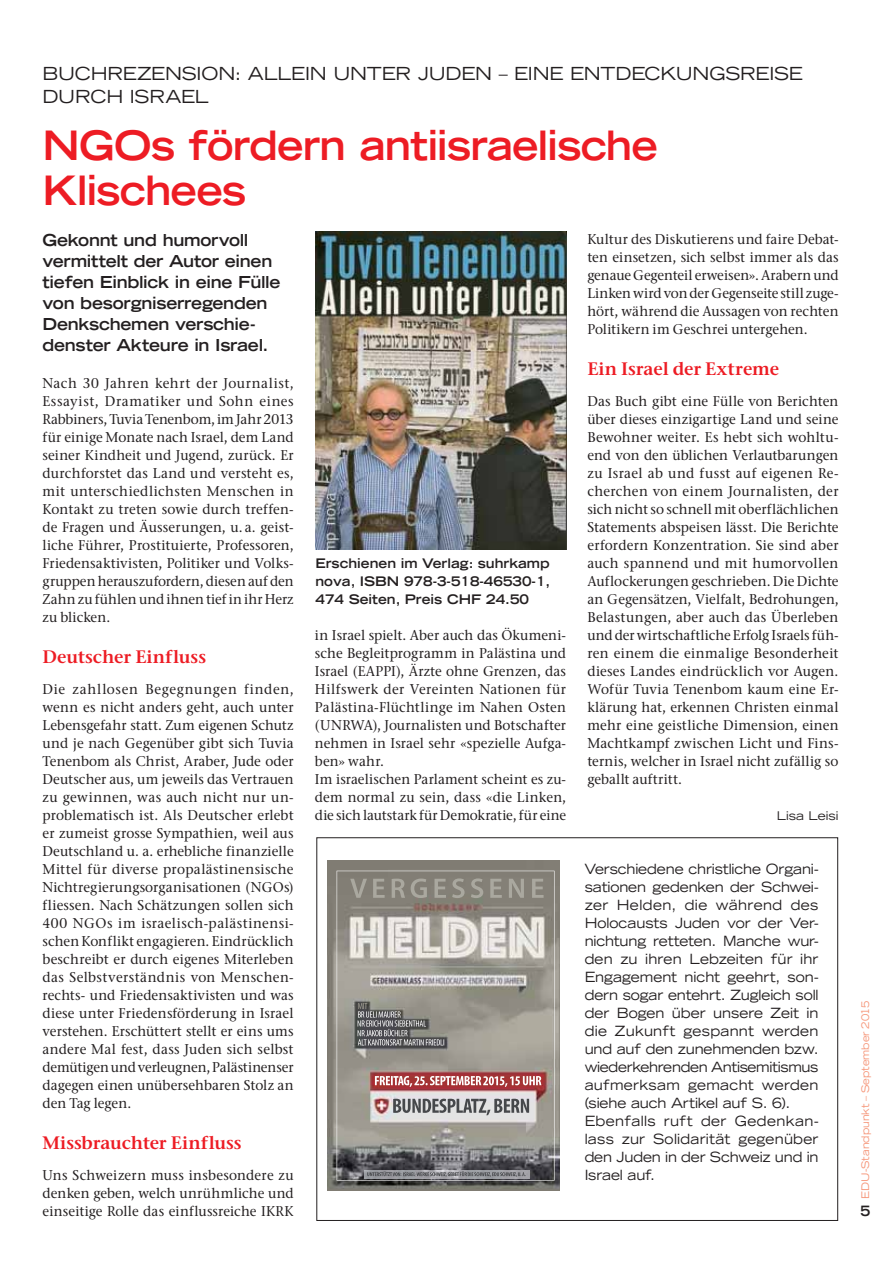
<style>
.page{position:relative;width:893px;height:1263px;background:#fff}
.page>*{position:absolute;margin:0;border:0;box-sizing:border-box;transform-origin:0 0}
.t1{font:700 expanded 40.5px/45px "Trade Gothic LT Std";letter-spacing:-.025em;color:#ed1c24}
.t2{font:expanded 18px/22.5px "Trade Gothic LT Std";letter-spacing:-.01em;color:#231f20}
.t3{font:600 18px "Stone Ser ITC Std";color:#ed1c24}
.t4{font:700 expanded 16.5px/21px "Trade Gothic LT Std";letter-spacing:-.015em;color:#231f20}
.t5{font:700 expanded 14.25px "Trade Gothic LT Std";color:#231f20;scale:.96 1}
.t6{font:500 14.1px/18px "Stone Ser ITC Std";letter-spacing:.01em;color:#231f20;text-align:justify;scale:.96 1}
.t7{font:expanded 14.1px/18px "Trade Gothic LT Std";letter-spacing:-.005em;color:#231f20;scale:.96 1}
.t8{font:700 expanded 13.2px/18px "Trade Gothic LT Std";color:#231f20;text-align:justify}
.t9{font:expanded 12px "Trade Gothic LT Std";color:#231f20}
.t10{font:expanded 10.5px "Trade Gothic LT Std";letter-spacing:-.005em;color:#f69679;scale:.96 1}
</style>
<div class="page">
<img style="left:315px;top:231px;width:251px;height:318px">
<img style="left:327px;top:860px;width:233px;height:331px">
<img style="left:337px;top:871px;width:217px;height:310px">
<img style="left:393px;top:1099px;width:136px;height:16px">
<img style="left:375px;top:1076px;width:95px;height:11px">
<img style="left:364px;top:1170px;width:165px;height:8px">
<img style="left:367px;top:1171px;width:42px;height:5px">
<img style="left:358px;top:1011px;width:43px;height:6px">
<svg style="left:358px;top:1003px;width:9px;height:6px"></svg>
<img style="left:358px;top:1029px;width:50px;height:7px">
<img style="left:358px;top:1039px;width:66px;height:6px">
<img style="left:358px;top:1020px;width:61px;height:6px">
<img style="left:350px;top:878px;width:194px;height:20px">
<p class="t2" style="left:43px;top:64px;width:762px">BUCHREZENSION: ALLEIN UNTER JUDEN – EINE ENTDECKUNGSREISE<br>DURCH ISRAEL</p>
<h1 class="t1" style="left:43px;top:126px;width:617px">NGOs fördern antiisraelische<br>Klischees</h1>
<p class="t4" style="left:43px;top:231px;width:239px">Gekonnt und humorvoll vermittelt der Autor einen tiefen Einblick in eine Fülle von besorgniserregenden<br>Denkschemen verschie&shy;denster Akteure in Israel.</p>
<p class="t6" style="left:43px;top:376px;width:263px">Nach 30 Jahren kehrt der Journalist, Essayist, Dramatiker und Sohn eines Rabbiners, Tuvia Tenenbom, im Jahr 2013 für einige Monate nach Israel, dem Land seiner Kindheit und Jugend, zurück. Er durchforstet das Land und versteht es, mit unterschiedlichsten Menschen in Kontakt zu treten sowie durch treffen&shy;de Fragen und Äusserungen, u. a. geist&shy;liche Führer, Prostituierte, Professoren, Friedensaktivisten, Politiker und Volks&shy;gruppen herauszufordern, diesen auf den Zahn zu fühlen und ihnen tief in ihr Herz zu blicken.</p>
<p class="t3" style="left:43px;top:649px;width:165px">Deutscher Einfluss</p>
<p class="t6" style="left:43px;top:682px;width:263px">Die zahllosen Begegnungen finden, wenn es nicht anders geht, auch unter Lebensgefahr statt. Zum eigenen Schutz und je nach Gegenüber gibt sich Tuvia Tenenbom als Christ, Araber, Jude oder Deutscher aus, um jeweils das Vertrauen zu gewinnen, was auch nicht nur un&shy;problematisch ist. Als Deutscher erlebt er zumeist grosse Sympathien, weil aus Deutschland u. a. erhebliche finanzielle Mittel für diverse propalästinensische Nichtregierungsorganisationen (NGOs) fliessen. Nach Schätzungen sollen sich 400 NGOs im israelisch-palästinensi&shy;schen Konflikt engagieren. Eindrücklich beschreibt er durch eigenes Miterleben das Selbstverständnis von Menschen&shy;rechts- und Friedensaktivisten und was diese unter Friedensförderung in Israel verstehen. Erschüttert stellt er eins ums andere Mal fest, dass Juden sich selbst demütigen und verleugnen, Palästinenser dagegen einen unübersehbaren Stolz an den Tag legen.</p>
<p class="t3" style="left:43px;top:1135px;width:201px">Missbrauchter Einfluss</p>
<p class="t6" style="left:43px;top:1168px;width:263px">Uns Schweizern muss insbesondere zu denken geben, welch unrühmliche und einseitige Rolle das einflussreiche IKRK</p>
<p class="t6" style="left:587px;top:232px;width:263px">Kultur des Diskutierens und faire Debat&shy;ten einsetzen, sich selbst immer als das genaue Gegenteil erweisen». Arabern und Linken wird von der Gegenseite still zuge&shy;hört, während die Aussagen von rechten Politikern im Geschrei untergehen.</p>
<p class="t3" style="left:587px;top:361px;width:193px">Ein Israel der Extreme</p>
<p class="t6" style="left:587px;top:394px;width:263px">Das Buch gibt eine Fülle von Berichten über dieses einzigartige Land und seine Bewohner weiter. Es hebt sich wohltu&shy;end von den üblichen Verlautbarungen zu Israel ab und fusst auf eigenen Re&shy;cherchen von einem Journalisten, der sich nicht so schnell mit oberflächlichen Statements abspeisen lässt. Die Berichte erfordern Konzentration. Sie sind aber auch spannend und mit humorvollen Auflockerungen geschrieben. Die Dichte an Gegensätzen, Vielfalt, Bedrohungen, Belastungen, aber auch das Überleben und der wirtschaftliche Erfolg Israels füh&shy;ren einem die einmalige Besonderheit dieses Landes eindrücklich vor Augen.<br>Wofür Tuvia Tenenbom kaum eine Er&shy;klärung hat, erkennen Christen einmal mehr eine geistliche Dimension, einen Machtkampf zwischen Licht und Fins&shy;ternis, welcher in Israel nicht zufällig so geballt auftritt.</p>
<p class="t9" style="left:777px;top:810px;width:63px">Lisa Leisi</p>
<p class="t8" style="left:315px;top:555px;width:236px">Erschienen im Verlag: suhrkamp nova, ISBN 978-3-518-46530-1, 474 Seiten, Preis CHF 24.50</p>
<p class="t6" style="left:315px;top:628px;width:263px;text-align:left">in Israel spielt. Aber auch das Ökumeni&shy;sche Begleitprogramm in Palästina und Israel (EAPPI), Ärzte ohne Grenzen, das Hilfswerk der Vereinten Nationen für Palästina-Flüchtlinge im Nahen Osten (UNRWA), Journalisten und Botschafter nehmen in Israel sehr «spezielle Aufga&shy;ben» wahr.<br>Im israelischen Parlament scheint es zu&shy;dem normal zu sein, dass «die Linken, die sich lautstark für Demokratie, für eine</p>
<p class="t7" style="left:585px;top:861px;width:245px">Verschiedene christliche Organi&shy;sationen gedenken der Schwei&shy;zer Helden, die während des<br>Holocausts Juden vor der Ver&shy;nichtung retteten. Manche wur&shy;den zu ihren Lebzeiten für ihr<br>Engagement nicht geehrt, son&shy;dern sogar entehrt. Zugleich soll der Bogen über unsere Zeit in die Zukunft gespannt werden und auf den zunehmenden bzw. wiederkehrenden Antisemitismus aufmerksam gemacht werden (siehe auch Artikel auf S. 6).<br>Ebenfalls ruft der Gedenkan&shy;lass zur Solidarität gegenüber den Juden in der Schweiz und in<br>Israel auf.</p>
<p class="t10" style="left:860px;top:1199px;width:208px;rotate:-90deg">EDU-Standpunkt – September 2015</p>
<p class="t5" style="left:860px;top:1204px;width:12px">5</p>
</div>
